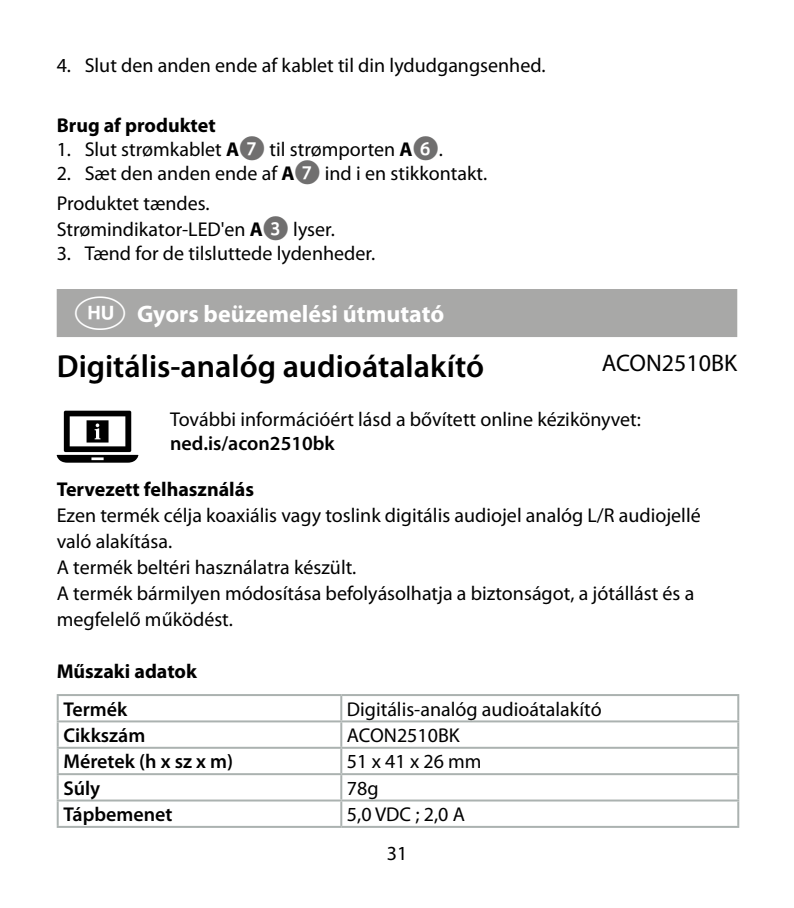
<style>
.page{position:relative;width:794px;height:908px;background:#fff}
.page>*{position:absolute;margin:0;border:0;box-sizing:border-box;transform-origin:0 0}
.t1{font:600 32px "Myriad Pro";color:#000}
.t2{font:700 24px "Myriad Pro";color:#fff}
.t3{font:24px "Myriad Pro";color:#000}
.t4{font:20px/26px "Myriad Pro";color:#000}
.t5{font:600 20px "Myriad Pro";color:#000}
.t6{font:700 20px "Myriad Pro";color:#000}
.s1{font-weight:700}
.s2{font-family:"Manualise Call out Closed Glyphs Bold Bold";font-size:24px;color:#706f6f}
.s3{font-family:"manualise countrycodes";font-weight:400;font-size:48px}
</style>
<div class="page">
<div style="left:57px;top:289px;width:680px;height:48px;background:#a8a8a7"></div>
<svg style="left:57px;top:410px;width:81px;height:52px"></svg>
<hr style="left:57px;top:693px;width:284px;height:2px;background:#abb2b0">
<hr style="left:57px;top:695px;width:2px;height:25px;background:#abb2b0">
<hr style="left:341px;top:693px;width:398px;height:2px;background:#abb2b0">
<hr style="left:340px;top:695px;width:2px;height:25px;background:#abb2b0">
<hr style="left:737px;top:695px;width:2px;height:25px;background:#abb2b0">
<hr style="left:57px;top:720px;width:284px;height:2px;background:#abb2b0">
<hr style="left:57px;top:722px;width:2px;height:24px;background:#abb2b0">
<hr style="left:341px;top:720px;width:398px;height:2px;background:#abb2b0">
<hr style="left:340px;top:722px;width:2px;height:24px;background:#abb2b0">
<hr style="left:737px;top:722px;width:2px;height:24px;background:#abb2b0">
<hr style="left:57px;top:746px;width:284px;height:2px;background:#abb2b0">
<hr style="left:57px;top:748px;width:2px;height:24px;background:#abb2b0">
<hr style="left:341px;top:746px;width:398px;height:2px;background:#abb2b0">
<hr style="left:340px;top:748px;width:2px;height:24px;background:#abb2b0">
<hr style="left:737px;top:748px;width:2px;height:24px;background:#abb2b0">
<hr style="left:57px;top:772px;width:284px;height:2px;background:#abb2b0">
<hr style="left:57px;top:774px;width:2px;height:25px;background:#abb2b0">
<hr style="left:341px;top:772px;width:398px;height:2px;background:#abb2b0">
<hr style="left:340px;top:774px;width:2px;height:25px;background:#abb2b0">
<hr style="left:737px;top:774px;width:2px;height:25px;background:#abb2b0">
<hr style="left:57px;top:799px;width:284px;height:2px;background:#abb2b0">
<hr style="left:57px;top:801px;width:2px;height:24px;background:#abb2b0">
<hr style="left:341px;top:799px;width:398px;height:2px;background:#abb2b0">
<hr style="left:340px;top:801px;width:2px;height:24px;background:#abb2b0">
<hr style="left:737px;top:801px;width:2px;height:24px;background:#abb2b0">
<hr style="left:57px;top:825px;width:284px;height:2px;background:#abb2b0">
<hr style="left:341px;top:825px;width:398px;height:2px;background:#abb2b0">
<p class="t4" style="left:57px;top:52px;width:490px">4. Slut den anden ende af kablet til din lydudgangsenhed.</p>
<p class="t6" style="left:57px;top:112px;width:160px">Brug af produktet</p>
<p class="t4" style="left:57px;top:135px;width:388px">1. Slut strømkablet <span class="s1">A</span><span class="s2">7</span> til strømporten <span class="s1">A</span><span class="s2">6</span>.</p>
<p class="t4" style="left:57px;top:157px;width:432px;line-height:30px">2. Sæt den anden ende af <span class="s1">A</span><span class="s2">7</span> ind i en stikkontakt.<br>Produktet tændes.</p>
<p class="t4" style="left:57px;top:215px;width:280px">Strømindikator-LED'en <span class="s1">A</span><span class="s2">3</span> lyser.</p>
<p class="t4" style="left:57px;top:239px;width:320px">3. Tænd for de tilsluttede lydenheder.</p>
<p class="t2" style="left:68px;top:298px;width:378px"><span class="s3">k</span> Gyors beüzemelési útmutató</p>
<h1 class="t1" style="left:57px;top:346px;width:429px">Digitális-analóg audioátalakító</h1>
<p class="t3" style="left:602px;top:348px;width:137px">ACON2510BK</p>
<p class="t4" style="left:170px;top:405px;width:472px">További információért lásd a bővített online kézikönyvet:</p>
<p class="t5" style="left:170px;top:430px;width:166px">ned.is/acon2510bk</p>
<p class="t6" style="left:57px;top:476px;width:199px">Tervezett felhasználás</p>
<p class="t4" style="left:57px;top:501px;width:645px">Ezen termék célja koaxiális vagy toslink digitális audiojel analóg L/R audiojellé való alakítása.<br>A termék beltéri használatra készült.<br>A termék bármilyen módosítása befolyásolhatja a biztonságot, a jótállást és a megfelelő működést.</p>
<p class="t6" style="left:57px;top:658px;width:142px">Műszaki adatok</p>
<p class="t5" style="left:63px;top:696px;width:65px">Termék</p>
<p class="t4" style="left:347px;top:695px;width:256px">Digitális-analóg audioátalakító</p>
<p class="t5" style="left:63px;top:722px;width:83px">Cikkszám</p>
<p class="t4" style="left:347px;top:721px;width:114px">ACON2510BK</p>
<p class="t5" style="left:63px;top:748px;width:171px">Méretek (h x sz x m)</p>
<p class="t4" style="left:347px;top:748px;width:136px">51 x 41 x 26 mm</p>
<p class="t5" style="left:63px;top:775px;width:38px">Súly</p>
<p class="t4" style="left:347px;top:774px;width:33px">78g</p>
<p class="t5" style="left:63px;top:801px;width:111px">Tápbemenet</p>
<p class="t4" style="left:347px;top:800px;width:120px">5,0 VDC ; 2,0 A</p>
<p class="t4" style="left:387px;top:839px;width:22px">31</p>
</div>
